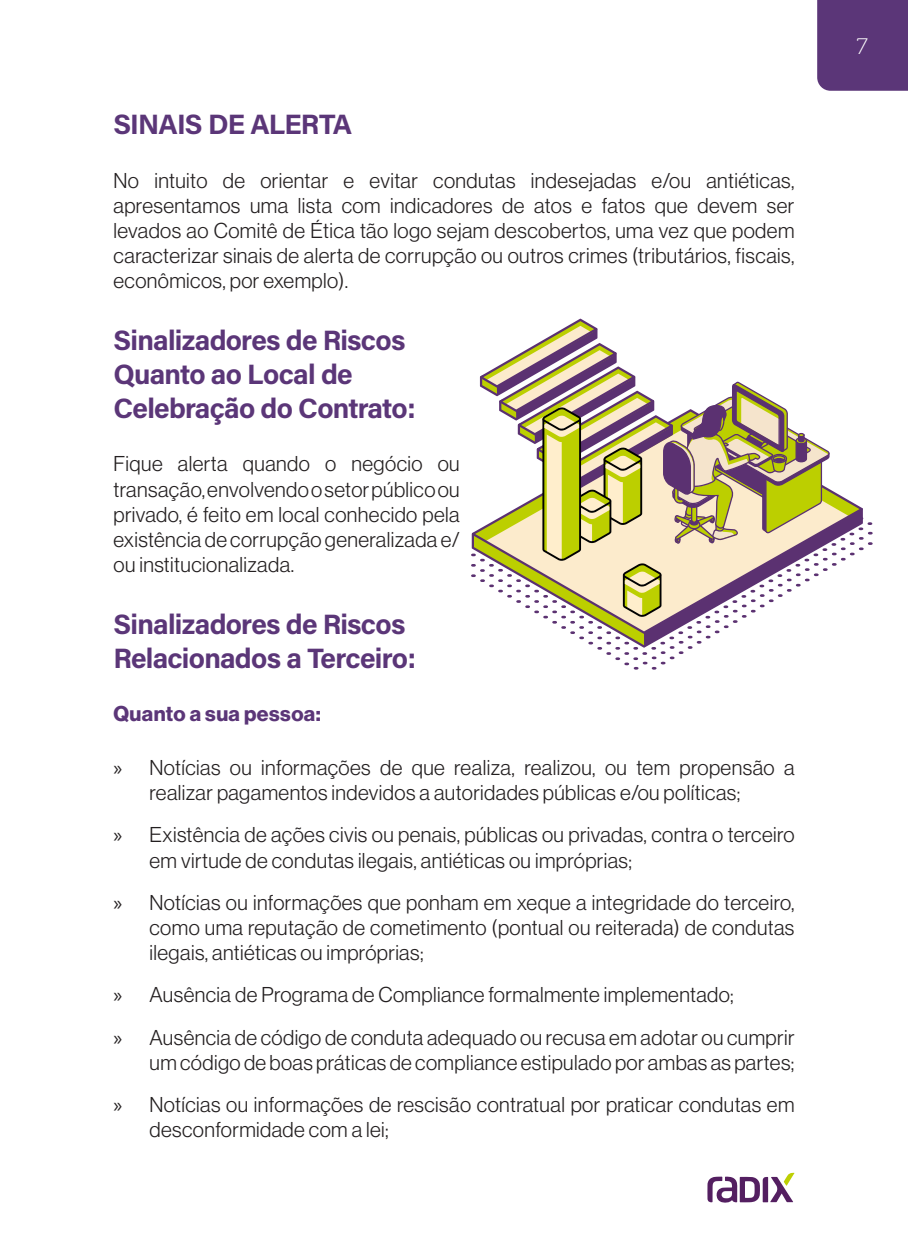
<style>
.page{position:relative;width:908px;height:1248px;background:#fff}
.page>*{position:absolute;margin:0;border:0;box-sizing:border-box;transform-origin:0 0}
.Intertitulo_2{font:28px/33.6px "Acumin Variable Concept";letter-spacing:-.025em;color:#5b3678}
.t1{font:22.4px "Museo 100";color:#fff}
.Fluxo{font:21px/25.2px "N Haas Grotesk DS Pro 45 Lt";letter-spacing:.02em;color:#231f20;text-align:justify}
.Fluxo-2{font:21px "N Haas Grotesk DS Pro 75 Bd";letter-spacing:.02em;color:#5b3678}
.s1{font-family:"Myriad Pro"}
</style>
<div class="page">
<div style="left:817px;top:0;width:90px;height:91px;background:#5b3678"></div>
<svg style="left:707px;top:1172px;width:87px;height:30px"></svg>
<svg style="left:471px;top:318px;width:401px;height:351px"></svg>
<p class="Intertitulo_2" style="left:113px;top:106px;width:240px">SINAIS DE ALERTA</p>
<p class="Fluxo" style="left:113px;top:168px;width:682px">No intuito de orientar e evitar condutas indesejadas e/ou antiéticas, apresentamos uma lista com indicadores de atos e fatos que devem ser levados ao Comitê de Ética tão logo sejam descobertos, uma vez que podem caracterizar sinais de alerta de corrupção ou outros crimes (tributários, fiscais, econômicos, por exemplo).</p>
<p class="Intertitulo_2" style="left:113px;top:323px;width:303px">Sinalizadores de Riscos<br>Quanto ao Local de<br>Celebração do Contrato:</p>
<p class="Fluxo" style="left:113px;top:451px;width:347px">Fique alerta quando o negócio ou transação, envolvendo o setor público ou privado, é feito em local conhecido pela existência de corrupção generalizada e/ ou institucionalizada.</p>
<p class="Intertitulo_2" style="left:113px;top:606px;width:304px">Sinalizadores de Riscos<br>Relacionados a Terceiro:</p>
<p class="Fluxo-2" style="left:113px;top:701px;width:209px">Quanto a sua pessoa:</p>
<p class="Fluxo" style="left:149px;top:754px;width:646px;text-indent:-36px"><span class="s1">»</span> Notícias ou informações de que realiza, realizou, ou tem propensão a realizar pagamentos indevidos a autoridades públicas e/ou políticas;</p>
<p class="Fluxo" style="left:149px;top:822px;width:646px;text-indent:-36px"><span class="s1">»</span> Existência de ações civis ou penais, públicas ou privadas, contra o terceiro em virtude de condutas ilegais, antiéticas ou impróprias;</p>
<p class="Fluxo" style="left:149px;top:889px;width:646px;text-indent:-36px"><span class="s1">»</span> Notícias ou informações que ponham em xeque a integridade do terceiro, como uma reputação de cometimento (pontual ou reiterada) de condutas ilegais, antiéticas ou impróprias;</p>
<p class="Fluxo" style="left:113px;top:982px;width:621px"><span class="s1">»</span> Ausência de Programa de Compliance formalmente implementado;</p>
<p class="Fluxo" style="left:113px;top:1024px;width:682px;text-align:right"><span class="s1">»</span> Ausência de código de conduta adequado ou recusa em adotar ou cumprir um código de boas práticas de compliance estipulado por ambas as partes;</p>
<p class="Fluxo" style="left:149px;top:1092px;width:646px;text-indent:-36px"><span class="s1">»</span> Notícias ou informações de rescisão contratual por praticar condutas em desconformidade com a lei;</p>
<p class="t1" style="left:856px;top:34px;width:13px">7</p>
</div>
